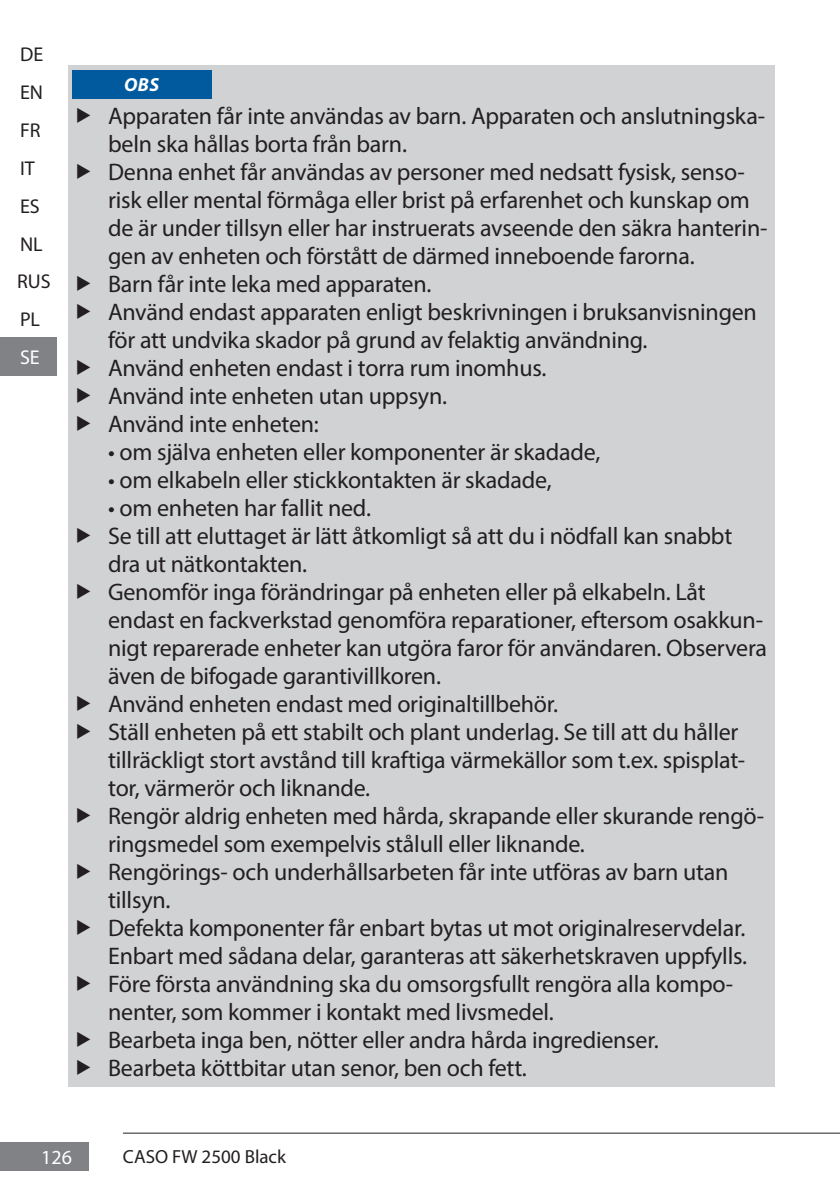
<style>
.page{position:relative;width:840px;height:1191px;background:#fff}
.page>*{position:absolute;margin:0;border:0;box-sizing:border-box;transform-origin:0 0}
.t1{font:24px/28px "Myriad Pro";letter-spacing:-.01em;color:#231f20}
.t2{font:20px/38px "Myriad Pro";color:#231f20}
.t3{font:20px "Myriad Pro";color:#fff}
.t4{font:19px "Myriad Pro";color:#231f20}
.t5{font:italic 700 19px "Myriad Pro";color:#fff}
</style>
<div class="page">
<div style="left:0;top:1141px;width:89px;height:29px;background:#808285"></div>
<hr style="left:123px;top:1132px;width:716px;height:1px;background:#231f20">
<div style="left:0;top:337px;width:57px;height:38px;background:#808285"></div>
<div style="left:68px;top:65px;width:705px;height:1021px;background:#d1d2d4"></div>
<div style="left:72px;top:70px;width:139px;height:28px;background:#015a9d"></div>
<p class="t2" style="left:20px;top:34px;width:25px">DE<br>EN<br>FR<br>IT</p>
<p class="t2" style="left:20px;top:186px;width:21px">ES</p>
<p class="t2" style="left:20px;top:224px;width:24px">NL</p>
<p class="t2" style="left:17px;top:262px;width:35px">RUS</p>
<p class="t2" style="left:20px;top:300px;width:22px">PL</p>
<p class="t3" style="left:20px;top:345px;width:21px">SE</p>
<p class="t3" style="left:41px;top:1144px;width:32px">126</p>
<p class="t5" style="left:124px;top:73px;width:36px">OBS</p>
<p class="t1" style="left:108px;top:101px;width:660px">Apparaten får inte användas av barn. Apparaten och anslutningska&shy;beln ska hållas borta från barn.<br>Denna enhet får användas av personer med nedsatt fysisk, senso&shy;risk eller mental förmåga eller brist på erfarenhet och kunskap om de är under tillsyn eller har instruerats avseende den säkra hanterin&shy;gen av enheten och förstått de därmed inneboende farorna.<br>Barn får inte leka med apparaten.<br>Använd endast apparaten enligt beskrivningen i bruksanvisningen för att undvika skador på grund av felaktig användning.<br>Använd enheten endast i torra rum inomhus.<br>Använd inte enheten utan uppsyn.<br>Använd inte enheten:</p>
<p class="t1" style="left:108px;top:437px;width:493px">• om själva enheten eller komponenter är skadade,</p>
<p class="t1" style="left:108px;top:465px;width:445px">• om elkabeln eller stickkontakten är skadade,</p>
<p class="t1" style="left:108px;top:493px;width:660px">• om enheten har fallit ned.<br>Se till att eluttaget är lätt åtkomligt så att du i nödfall kan snabbt dra ut nätkontakten.<br>Genomför inga förändringar på enheten eller på elkabeln. Låt endast en fackverkstad genomföra reparationer, eftersom osakkun&shy;nigt reparerade enheter kan utgöra faror för användaren. Observera även de bifogade garantivillkoren.<br>Använd enheten endast med originaltillbehör.<br>Ställ enheten på ett stabilt och plant underlag. Se till att du håller tillräckligt stort avstånd till kraftiga värmekällor som t.ex. spisplat&shy;tor, värmerör och liknande.<br>Rengör aldrig enheten med hårda, skrapande eller skurande rengö&shy;ringsmedel som exempelvis stålull eller liknande.<br>Rengörings- och underhållsarbeten får inte utföras av barn utan tillsyn.<br>Defekta komponenter får enbart bytas ut mot originalreservdelar.<br>Enbart med sådana delar, garanteras att säkerhetskraven uppfylls.<br>Före första användning ska du omsorgsfullt rengöra alla kompo&shy;nenter, som kommer i kontakt med livsmedel.<br>Bearbeta inga ben, nötter eller andra hårda ingredienser.<br>Bearbeta köttbitar utan senor, ben och fett.</p>
<p class="t4" style="left:123px;top:1144px;width:164px">CASO FW 2500 Black</p>
</div>
